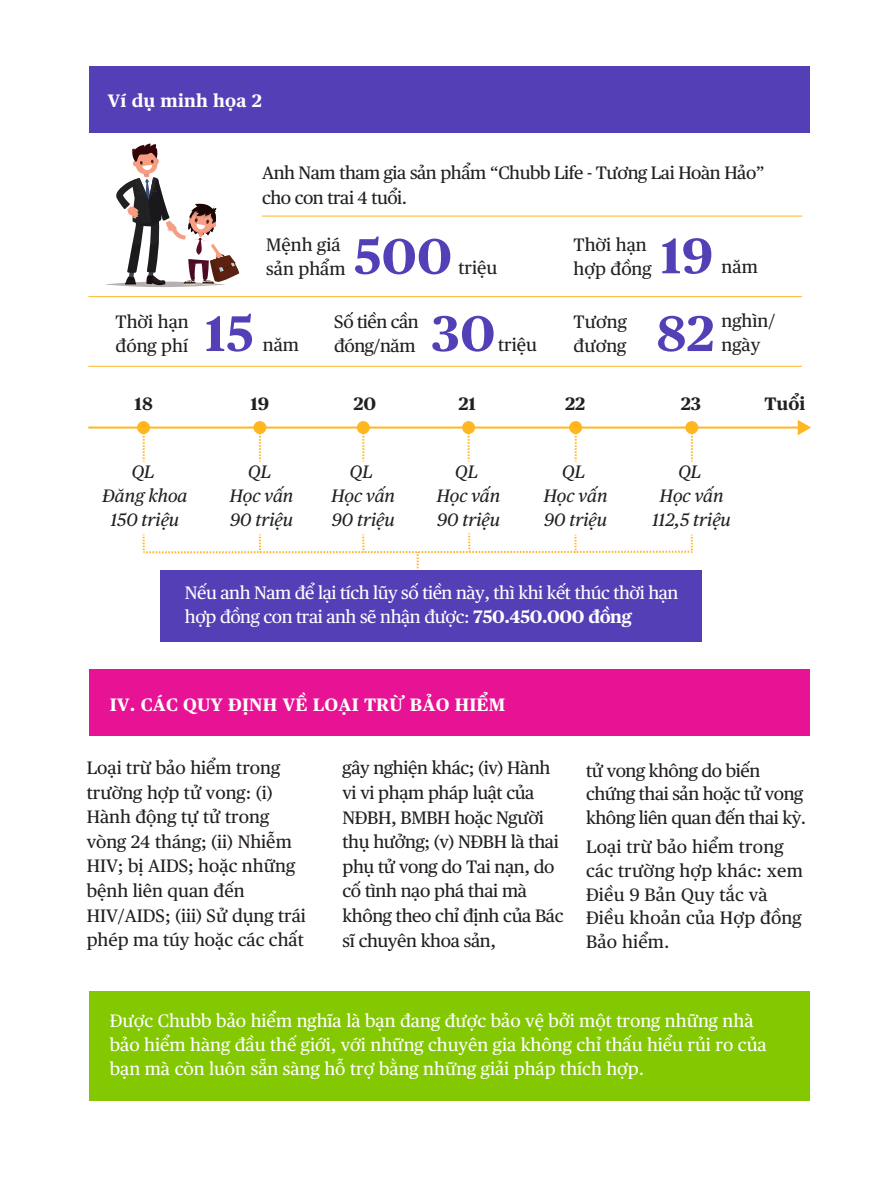
<style>
.page{position:relative;width:893px;height:1191px;background:#fff}
.page>*{position:absolute;margin:0;border:0;box-sizing:border-box;transform-origin:0 0}
.t1{font:700 50px "Chubb Publico Text VN";color:#543fb6}
.t2{font:18px/24.6px "Chubb Publico Text VN";color:#231f20}
.t3{font:18px/24px "Chubb Publico Text VN";color:#fff}
.t4{font:18px/24.6px "Chubb Publico Text VN";letter-spacing:-.02em;color:#231f20}
.t5{font:18px/24px "Chubb Publico Text VN";letter-spacing:-.025em;color:#231f20}
.t6{font:italic 18px/24px "Chubb Publico Text VN";color:#231f20;text-align:center}
.t7{font:18px/24px "Chubb Publico Text VN";letter-spacing:-.025em;color:#fff}
.t8{font:700 18px "Chubb Publico Text VN";letter-spacing:.01em;color:#fff}
.t9{font:700 18px "Chubb Publico Text VN";color:#231f20}
.s1{font-weight:700}
</style>
<div class="page">
<div style="left:89px;top:66px;width:720px;height:66px;background:#543fb6"></div>
<div style="left:89px;top:670px;width:720px;height:66px;background:#e71294"></div>
<div style="left:89px;top:991px;width:720px;height:109px;background:#83c800"></div>
<hr style="left:88px;top:296px;width:714px;height:1px;background:#ffb620">
<hr style="left:262px;top:215px;width:540px;height:1px;background:#ffb620">
<hr style="left:88px;top:366px;width:714px;height:1px;background:#ffb620">
<hr style="left:88px;top:426px;width:714px;height:2px;background:#ffb620">
<div style="left:137px;top:421px;width:13px;height:13px;background:#ffb620;border-radius:50%"></div>
<div style="left:253px;top:421px;width:13px;height:13px;background:#ffb620;border-radius:50%"></div>
<div style="left:357px;top:421px;width:13px;height:13px;background:#ffb620;border-radius:50%"></div>
<div style="left:462px;top:421px;width:13px;height:13px;background:#ffb620;border-radius:50%"></div>
<div style="left:569px;top:421px;width:13px;height:13px;background:#ffb620;border-radius:50%"></div>
<div style="left:685px;top:421px;width:13px;height:13px;background:#ffb620;border-radius:50%"></div>
<svg style="left:259px;top:434px;width:2px;height:27px"></svg>
<svg style="left:143px;top:434px;width:2px;height:27px"></svg>
<svg style="left:362px;top:434px;width:2px;height:27px"></svg>
<svg style="left:467px;top:434px;width:2px;height:27px"></svg>
<svg style="left:574px;top:433px;width:2px;height:28px"></svg>
<svg style="left:690px;top:433px;width:2px;height:28px"></svg>
<svg style="left:142px;top:533px;width:550px;height:37px"></svg>
<svg style="left:105px;top:143px;width:134px;height:144px"></svg>
<svg style="left:797px;top:420px;width:14px;height:15px"></svg>
<div style="left:160px;top:570px;width:542px;height:72px;background:#543fb6"></div>
<p class="t8" style="left:107px;top:87px;width:156px">Ví dụ minh họa 2</p>
<p class="t5" style="left:262px;top:160px;width:504px">Anh Nam tham gia sản phẩm “Chubb Life - Tương Lai Hoàn Hảo” cho con trai 4 tuổi.</p>
<h1 class="t1" style="left:353px;top:217px;width:100px">500</h1>
<p class="t2" style="left:573px;top:231px;width:80px;line-height:24px">Thời hạn hợp đồng</p>
<p class="t2" style="left:266px;top:232px;width:81px;line-height:24px">Mệnh giá sản phẩm</p>
<h1 class="t1" style="left:660px;top:217px;width:54px">19</h1>
<p class="t2" style="left:458px;top:254px;width:40px">triệu</p>
<p class="t2" style="left:721px;top:254px;width:38px">năm</p>
<p class="t2" style="left:116px;top:309px;width:75px;line-height:24px">Thời hạn đóng phí</p>
<h1 class="t1" style="left:205px;top:295px;width:50px">15</h1>
<p class="t2" style="left:263px;top:331px;width:38px">năm</p>
<p class="t5" style="left:334px;top:309px;width:86px">Số tiền cần đóng/năm</p>
<h1 class="t1" style="left:431px;top:295px;width:66px">30</h1>
<p class="t2" style="left:498px;top:331px;width:40px">triệu</p>
<p class="t2" style="left:573px;top:309px;width:55px;line-height:24px">Tương đương</p>
<h1 class="t1" style="left:656px;top:295px;width:59px">82</h1>
<p class="t2" style="left:721px;top:307px;width:55px;line-height:24px">nghìn/ ngày</p>
<p class="t9" style="left:134px;top:389px;width:20px">18</p>
<p class="t9" style="left:250px;top:389px;width:20px">19</p>
<p class="t9" style="left:353px;top:389px;width:24px">20</p>
<p class="t9" style="left:458px;top:389px;width:19px">21</p>
<p class="t9" style="left:565px;top:389px;width:22px">22</p>
<p class="t9" style="left:680px;top:389px;width:22px">23</p>
<p class="t9" style="left:764px;top:389px;width:42px">Tuổi</p>
<p class="t6" style="left:103px;top:459px;width:86px">QL<br>Đăng khoa<br>150 triệu</p>
<p class="t6" style="left:230px;top:459px;width:65px">QL<br>Học vấn<br>90 triệu</p>
<p class="t6" style="left:331px;top:459px;width:65px">QL<br>Học vấn<br>90 triệu</p>
<p class="t6" style="left:436px;top:459px;width:65px">QL<br>Học vấn<br>90 triệu</p>
<p class="t6" style="left:543px;top:459px;width:65px">QL<br>Học vấn<br>90 triệu</p>
<p class="t6" style="left:652px;top:459px;width:80px">QL<br>Học vấn<br>112,5 triệu</p>
<p class="t7" style="left:185px;top:579px;width:495px">Nếu anh Nam để lại tích lũy số tiền này, thì khi kết thúc thời hạn hợp đồng con trai anh sẽ nhận được: <span class="s1">750.450.000 đồng</span></p>
<p class="t8" style="left:110px;top:690px;width:397px">IV. CÁC QUY ĐỊNH VỀ LOẠI TRỪ BẢO HIỂM</p>
<p class="t2" style="left:87px;top:754px;width:221px">Loại trừ bảo hiểm trong trường hợp tử vong: (i)<br>Hành động tự tử trong vòng 24 tháng; (ii) Nhiễm<br>HIV; bị AIDS; hoặc những bệnh liên quan đến<br>HIV/AIDS; (iii) Sử dụng trái phép ma túy hoặc các chất</p>
<p class="t4" style="left:342px;top:754px;width:222px">gây nghiện khác; (iv) Hành vi vi phạm pháp luật của<br>NĐBH, BMBH hoặc Người thụ hưởng; (v) NĐBH là thai phụ tử vong do Tai nạn, do cố tình nạo phá thai mà không theo chỉ định của Bác sĩ chuyên khoa sản,</p>
<p class="t5" style="left:586px;top:757px;width:221px">tử vong không do biến chứng thai sản hoặc tử vong không liên quan đến thai kỳ.</p>
<p class="t2" style="left:586px;top:834px;width:218px;line-height:23.6px">Loại trừ bảo hiểm trong các trường hợp khác: xem<br>Điều 9 Bản Quy tắc và<br>Điều khoản của Hợp đồng<br>Bảo hiểm.</p>
<p class="t3" style="left:110px;top:1007px;width:658px">Được Chubb bảo hiểm nghĩa là bạn đang được bảo vệ bởi một trong những nhà bảo hiểm hàng đầu thế giới, với những chuyên gia không chỉ thấu hiểu rủi ro của bạn mà còn luôn sẵn sàng hỗ trợ bằng những giải pháp thích hợp.</p>
</div>
